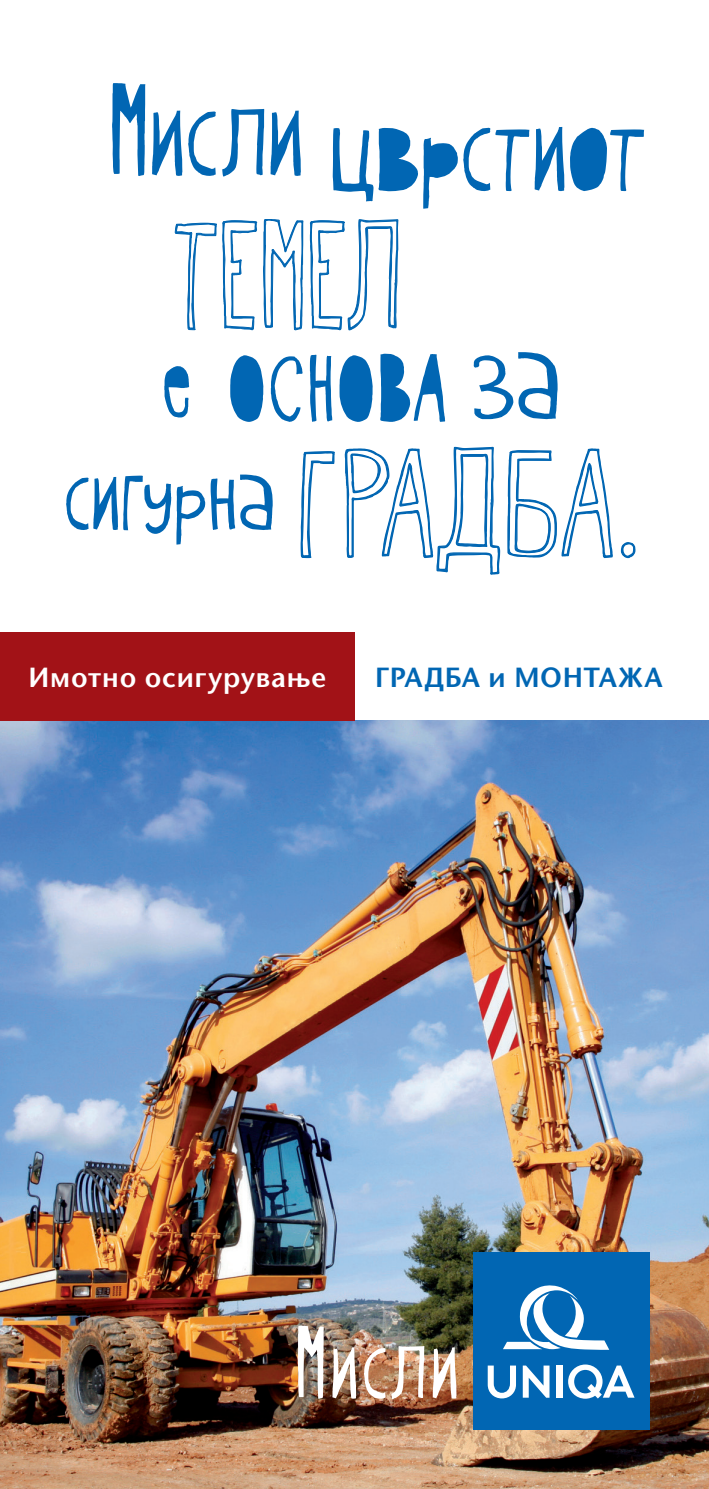
<style>
.page{position:relative;width:709px;height:1489px;background:#fff}
.page>*{position:absolute;margin:0;border:0;box-sizing:border-box;transform-origin:0 0}
.t1{font:169px "Oyster Outline Cyrillic";color:#0166b3}
.t2{font:142.5px "Oyster Cyrillic";color:#0166b3}
.t3{font:140px "Oyster Stencil Cyrillic";color:#0166b3}
.t4{font:140px "Oyster Cyrillic";color:#0166b3}
.t5{font:116px "Oyster Cyrillic";color:#0166b3}
.t6{font:105.75px "Oyster Stencil Cyrillic";letter-spacing:.03em;color:#0166b3}
.t7{font:600 27.5px "Stone Sans ITC";letter-spacing:.02em;color:#fff}
.t8{font:600 27.5px "Stone Sans ITC";letter-spacing:.02em;color:#0166b3}
.s1{font-size:116px}
</style>
<div class="page">
<img style="left:0;top:720px;width:709px;height:768px">
<div style="left:473px;top:1252px;width:177px;height:177px;background:#0166b3"></div>
<svg style="left:487px;top:1365px;width:29px;height:33px"></svg>
<svg style="left:523px;top:1365px;width:26px;height:32px"></svg>
<div style="left:556px;top:1365px;width:7px;height:32px;background:#fff"></div>
<svg style="left:568px;top:1364px;width:66px;height:34px"></svg>
<svg style="left:503px;top:1285px;width:106px;height:64px"></svg>
<div style="left:0;top:632px;width:354px;height:88px;background:#a21217"></div>
<svg style="left:174px;top:219px;width:129px;height:112px"></svg>
<svg style="left:309px;top:219px;width:89px;height:111px"></svg>
<svg style="left:300px;top:451px;width:35px;height:108px"></svg>
<svg style="left:344px;top:446px;width:157px;height:129px"></svg>
<svg style="left:507px;top:448px;width:106px;height:111px"></svg>
<svg style="left:620px;top:542px;width:16px;height:17px"></svg>
<svg style="left:298px;top:1325px;width:26px;height:73px"></svg>
<svg style="left:332px;top:1347px;width:24px;height:51px"></svg>
<svg style="left:364px;top:1347px;width:21px;height:51px"></svg>
<svg style="left:391px;top:1345px;width:33px;height:53px"></svg>
<svg style="left:432px;top:1347px;width:24px;height:51px"></svg>
<p class="t2" style="left:109px;top:61px;width:196px">Мисли</p>
<p class="t3" style="left:330px;top:78px;width:318px">цврстиот</p>
<p class="t1" style="left:173px;top:193px;width:231px">ТЕМЕЛ</p>
<p class="t6" style="left:162px;top:336px;width:286px"><span class="s1">е</span> ОСНОВА</p>
<p class="t5" style="left:64px;top:436px;width:213px">сигурна</p>
<p class="t4" style="left:471px;top:306px;width:91px">за</p>
<p class="t7" style="left:28px;top:659px;width:300px">Имотно осигурување</p>
<p class="t8" style="left:375px;top:659px;width:289px">ГРАДБА и МОНТАЖА</p>
</div>
